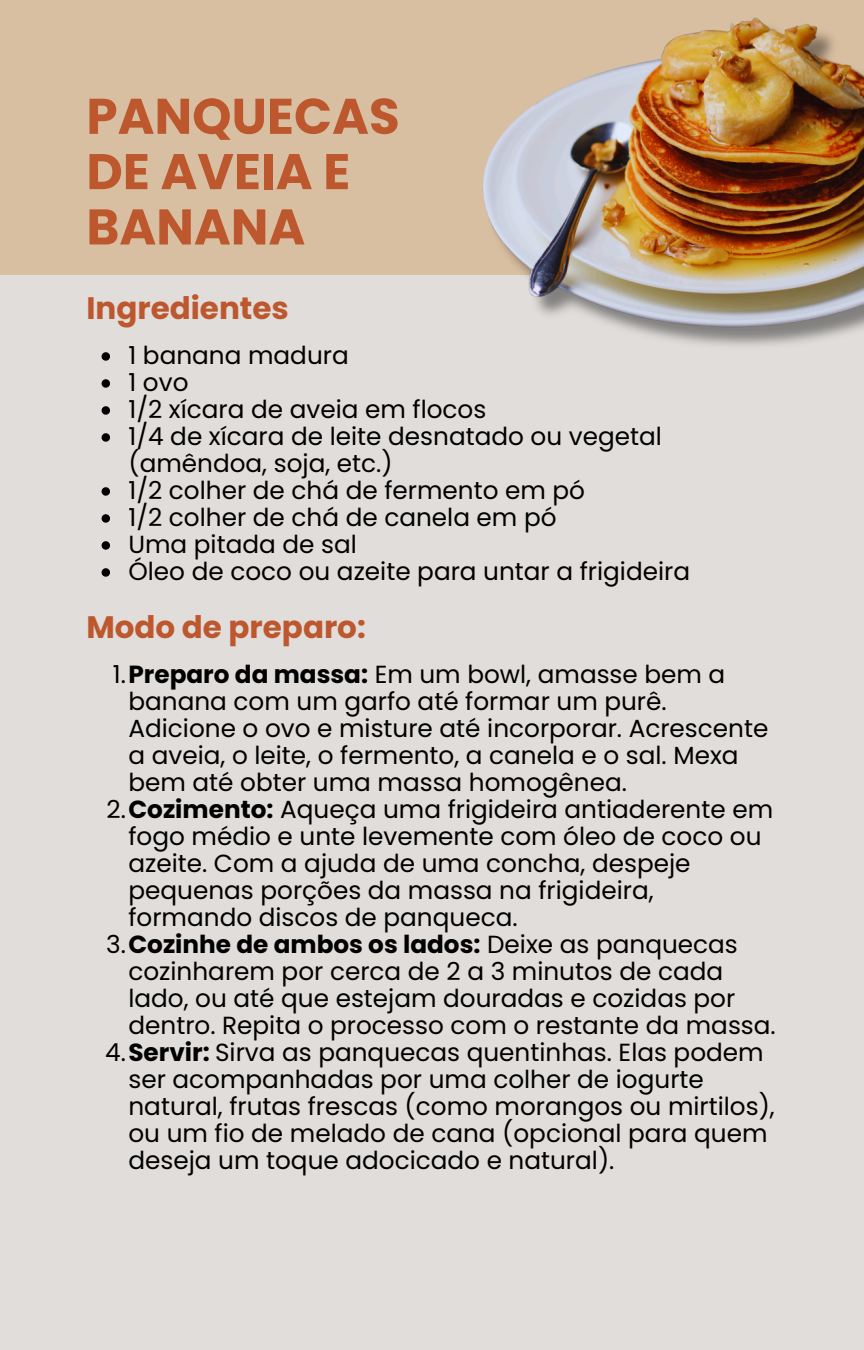
<style>
.page{position:relative;width:864px;height:1350px;background:#e0ddda}
.page>*{position:absolute;margin:0;border:0;box-sizing:border-box;transform-origin:0 0}
.t1{font:700 49.95px/55.4px "Poppins";color:#bd572e}
.t2{font:700 31.05px "Poppins";color:#bd572e}
.t3{font:24.75px/27px "Poppins";color:#000}
.s1{font-weight:700}
</style>
<div class="page">
<div style="left:0;top:0;width:864px;height:275px;background:#d9bfa1"></div>
<svg style="left:102px;top:352px;width:8px;height:9px"></svg>
<svg style="left:102px;top:379px;width:8px;height:9px"></svg>
<svg style="left:102px;top:406px;width:8px;height:9px"></svg>
<svg style="left:102px;top:433px;width:8px;height:9px"></svg>
<svg style="left:102px;top:487px;width:8px;height:9px"></svg>
<svg style="left:102px;top:514px;width:8px;height:9px"></svg>
<svg style="left:102px;top:541px;width:8px;height:9px"></svg>
<svg style="left:102px;top:568px;width:8px;height:9px"></svg>
<img style="left:482px;top:17px;width:382px;height:329px">
<h1 class="t1" style="left:86px;top:89px;width:315px">PANQUECAS<br>DE AVEIA E<br>BANANA</h1>
<p class="t2" style="left:86px;top:286px;width:204px">Ingredientes</p>
<h2 class="t3" style="left:128px;top:342px;width:222px">1 banana madura</h2>
<p class="t3" style="left:128px;top:369px;width:62px">1 ovo</p>
<p class="t3" style="left:128px;top:396px;width:359px">1/2 xícara de aveia em flocos</p>
<p class="t3" style="left:128px;top:423px;width:535px">1/4 de xícara de leite desnatado ou vegetal (amêndoa, soja, etc.)</p>
<p class="t3" style="left:128px;top:477px;width:458px">1/2 colher de chá de fermento em pó</p>
<p class="t3" style="left:128px;top:504px;width:430px">1/2 colher de chá de canela em pó</p>
<p class="t3" style="left:128px;top:531px;width:230px">Uma pitada de sal</p>
<p class="t3" style="left:128px;top:558px;width:563px">Óleo de coco ou azeite para untar a frigideira</p>
<p class="t2" style="left:86px;top:605px;width:281px">Modo de preparo:</p>
<h2 class="t3" style="left:128px;top:661px;width:641px;text-indent:-16px">1.<span class="s1">Preparo da massa:</span> Em um bowl, amasse bem a banana com um garfo até formar um purê.<br>Adicione o ovo e misture até incorporar. Acrescente a aveia, o leite, o fermento, a canela e o sal. Mexa bem até obter uma massa homogênea.</h2>
<p class="t3" style="left:128px;top:796px;width:646px;text-indent:-22px">2.<span class="s1">Cozimento:</span> Aqueça uma frigideira antiaderente em fogo médio e unte levemente com óleo de coco ou azeite. Com a ajuda de uma concha, despeje pequenas porções da massa na frigideira, formando discos de panqueca.</p>
<p class="t3" style="left:128px;top:931px;width:649px;text-indent:-22px">3.<span class="s1">Cozinhe de ambos os lados:</span> Deixe as panquecas cozinharem por cerca de 2 a 3 minutos de cada lado, ou até que estejam douradas e cozidas por dentro. Repita o processo com o restante da massa.</p>
<p class="t3" style="left:128px;top:1039px;width:648px;text-indent:-23px">4.<span class="s1">Servir:</span> Sirva as panquecas quentinhas. Elas podem ser acompanhadas por uma colher de iogurte natural, frutas frescas (como morangos ou mirtilos), ou um fio de melado de cana (opcional para quem deseja um toque adocicado e natural).</p>
</div>
